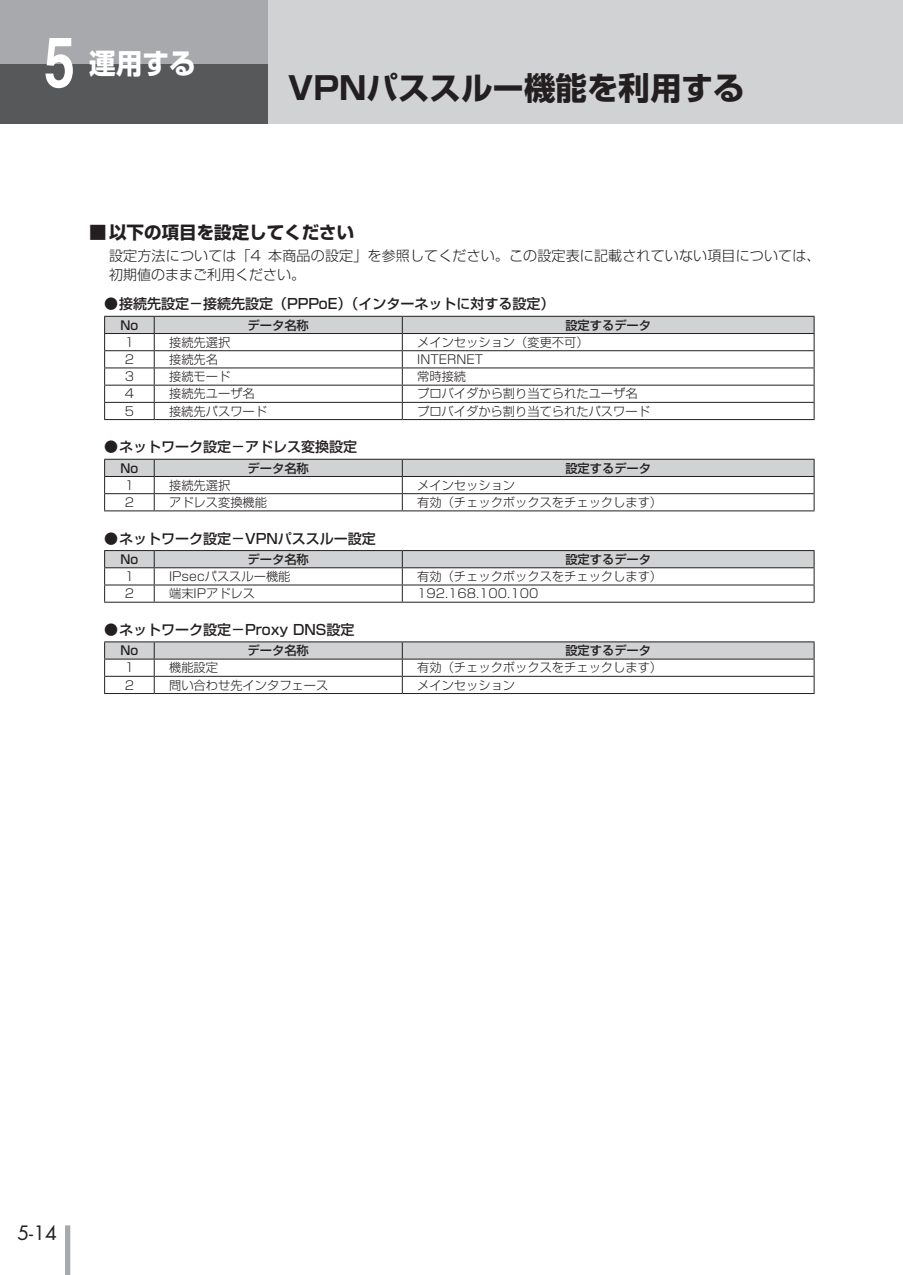
<style>
.page{position:relative;width:903px;height:1275px;background:#fff}
.page>*{position:absolute;margin:0;border:0;box-sizing:border-box;transform-origin:0 0}
.t1{font:700 70px "Helvetica";color:#fff;scale:.8 1}
.t2{font:700 31.5px "Shin Go Pro";color:#231f20}
.t3{font:700 28px "Shin Go Pro";color:#fff;scale:.95 1}
.t4{font:19.25px "Futura";color:#231f20}
.t5{font:700 17.5px "Shin Go Pro";color:#231f20}
.t6{font:500 14px "Shin Go Pro";color:#231f20}
.t7{font:300 14px/19.2px "Shin Go Pro";letter-spacing:.01em;color:#231f20}
.t8{font:300 12.25px "Shin Go Pro";color:#231f20}
.t9{font:500 12.25px "Shin Go Pro";color:#231f20}
</style>
<div class="page">
<div style="left:0;top:0;width:903px;height:124px;background:#d1d2d4"></div>
<div style="left:0;top:0;width:268px;height:69px;background:#a8a9ad"></div>
<div style="left:0;top:64px;width:268px;height:60px;background:#57585a"></div>
<div style="left:65px;top:1225px;width:5px;height:50px;background:#a8a9ad"></div>
<hr style="left:104px;top:419px;width:50px;height:1px;background:#231f20">
<hr style="left:154px;top:419px;width:248px;height:1px;background:#231f20">
<hr style="left:402px;top:419px;width:412px;height:1px;background:#231f20">
<svg style="left:104px;top:316px;width:711px;height:103px"></svg>
<hr style="left:104px;top:510px;width:50px;height:1px;background:#231f20">
<hr style="left:154px;top:510px;width:248px;height:1px;background:#231f20">
<hr style="left:402px;top:510px;width:412px;height:1px;background:#231f20">
<svg style="left:104px;top:459px;width:711px;height:51px"></svg>
<hr style="left:104px;top:550px;width:50px;height:1px;background:#231f20">
<hr style="left:154px;top:550px;width:248px;height:1px;background:#231f20">
<hr style="left:402px;top:550px;width:412px;height:1px;background:#231f20">
<hr style="left:104px;top:602px;width:50px;height:1px;background:#231f20">
<hr style="left:154px;top:602px;width:248px;height:1px;background:#231f20">
<svg style="left:104px;top:551px;width:711px;height:51px"></svg>
<hr style="left:402px;top:602px;width:412px;height:1px;background:#231f20">
<hr style="left:104px;top:641px;width:50px;height:1px;background:#231f20">
<hr style="left:154px;top:641px;width:248px;height:1px;background:#231f20">
<hr style="left:402px;top:641px;width:412px;height:1px;background:#231f20">
<hr style="left:104px;top:693px;width:50px;height:1px;background:#231f20">
<hr style="left:154px;top:693px;width:248px;height:1px;background:#231f20">
<svg style="left:104px;top:642px;width:711px;height:51px"></svg>
<hr style="left:402px;top:693px;width:412px;height:1px;background:#231f20">
<h1 class="t1" style="left:44px;top:20px;width:40px">5</h1>
<h3 class="t3" style="left:89px;top:41px;width:113px">運用する</h3>
<h2 class="t2" style="left:288px;top:63px;width:458px">VPNパススルー機能を利用する</h2>
<h3 class="t5" style="left:89px;top:218px;width:266px">■以下の項目を設定してください</h3>
<p class="t7" style="left:109px;top:244px;width:713px">設定方法については「4 本商品の設定」を参照してください。この設定表に記載されていない項目については、初期値のままご利用ください。</p>
<p class="t6" style="left:104px;top:292px;width:452px">●接続先設定－接続先設定（PPPoE）（インターネットに対する設定）</p>
<p class="t9" style="left:121px;top:315px;width:19px">No</p>
<p class="t9" style="left:248px;top:315px;width:63px">データ名称</p>
<p class="t9" style="left:565px;top:315px;width:87px">設定するデータ</p>
<p class="t8" style="left:125px;top:332px;width:11px">1</p>
<p class="t8" style="left:169px;top:332px;width:63px">接続先選択</p>
<p class="t8" style="left:417px;top:332px;width:173px">メインセッション（変更不可）</p>
<p class="t8" style="left:125px;top:349px;width:11px">2</p>
<p class="t8" style="left:169px;top:349px;width:50px">接続先名</p>
<p class="t8" style="left:417px;top:349px;width:68px">INTERNET</p>
<p class="t8" style="left:125px;top:366px;width:11px">3</p>
<p class="t8" style="left:169px;top:366px;width:63px">接続モード</p>
<p class="t8" style="left:417px;top:366px;width:51px">常時接続</p>
<p class="t8" style="left:125px;top:384px;width:11px">4</p>
<p class="t8" style="left:169px;top:384px;width:87px">接続先ユーザ名</p>
<p class="t8" style="left:417px;top:384px;width:222px">プロバイダから割り当てられたユーザ名</p>
<p class="t8" style="left:125px;top:401px;width:11px">5</p>
<p class="t8" style="left:169px;top:401px;width:99px">接続先パスワード</p>
<p class="t8" style="left:417px;top:401px;width:234px">プロバイダから割り当てられたパスワード</p>
<p class="t6" style="left:104px;top:435px;width:254px">●ネットワーク設定－アドレス変換設定</p>
<p class="t9" style="left:121px;top:458px;width:19px">No</p>
<p class="t9" style="left:248px;top:458px;width:63px">データ名称</p>
<p class="t9" style="left:565px;top:458px;width:87px">設定するデータ</p>
<p class="t8" style="left:125px;top:475px;width:11px">1</p>
<p class="t8" style="left:169px;top:475px;width:63px">接続先選択</p>
<p class="t8" style="left:417px;top:475px;width:99px">メインセッション</p>
<p class="t8" style="left:125px;top:492px;width:11px">2</p>
<p class="t8" style="left:169px;top:492px;width:99px">アドレス変換機能</p>
<p class="t8" style="left:417px;top:492px;width:246px">有効（チェックボックスをチェックします）</p>
<p class="t6" style="left:104px;top:527px;width:273px">●ネットワーク設定－ VPNパススルー設定</p>
<p class="t9" style="left:121px;top:549px;width:19px">No</p>
<p class="t9" style="left:248px;top:549px;width:63px">データ名称</p>
<p class="t9" style="left:565px;top:549px;width:87px">設定するデータ</p>
<p class="t8" style="left:125px;top:566px;width:11px">1</p>
<p class="t8" style="left:169px;top:566px;width:123px">IPsecパススルー機能</p>
<p class="t8" style="left:417px;top:566px;width:246px">有効（チェックボックスをチェックします）</p>
<p class="t8" style="left:125px;top:584px;width:11px">2</p>
<p class="t8" style="left:169px;top:584px;width:87px">端末IPアドレス</p>
<p class="t8" style="left:417px;top:584px;width:123px">192.168.100.100</p>
<p class="t6" style="left:104px;top:618px;width:252px">●ネットワーク設定－ Proxy DNS設定</p>
<p class="t9" style="left:121px;top:640px;width:19px">No</p>
<p class="t9" style="left:248px;top:640px;width:63px">データ名称</p>
<p class="t9" style="left:565px;top:640px;width:87px">設定するデータ</p>
<p class="t8" style="left:125px;top:658px;width:11px">1</p>
<p class="t8" style="left:169px;top:658px;width:50px">機能設定</p>
<p class="t8" style="left:417px;top:658px;width:246px">有効（チェックボックスをチェックします）</p>
<p class="t8" style="left:125px;top:675px;width:11px">2</p>
<p class="t8" style="left:169px;top:675px;width:161px">問い合わせ先インタフェース</p>
<p class="t8" style="left:417px;top:675px;width:99px">メインセッション</p>
<h3 class="t4" style="left:17px;top:1221px;width:41px">5-14</h3>
</div>
